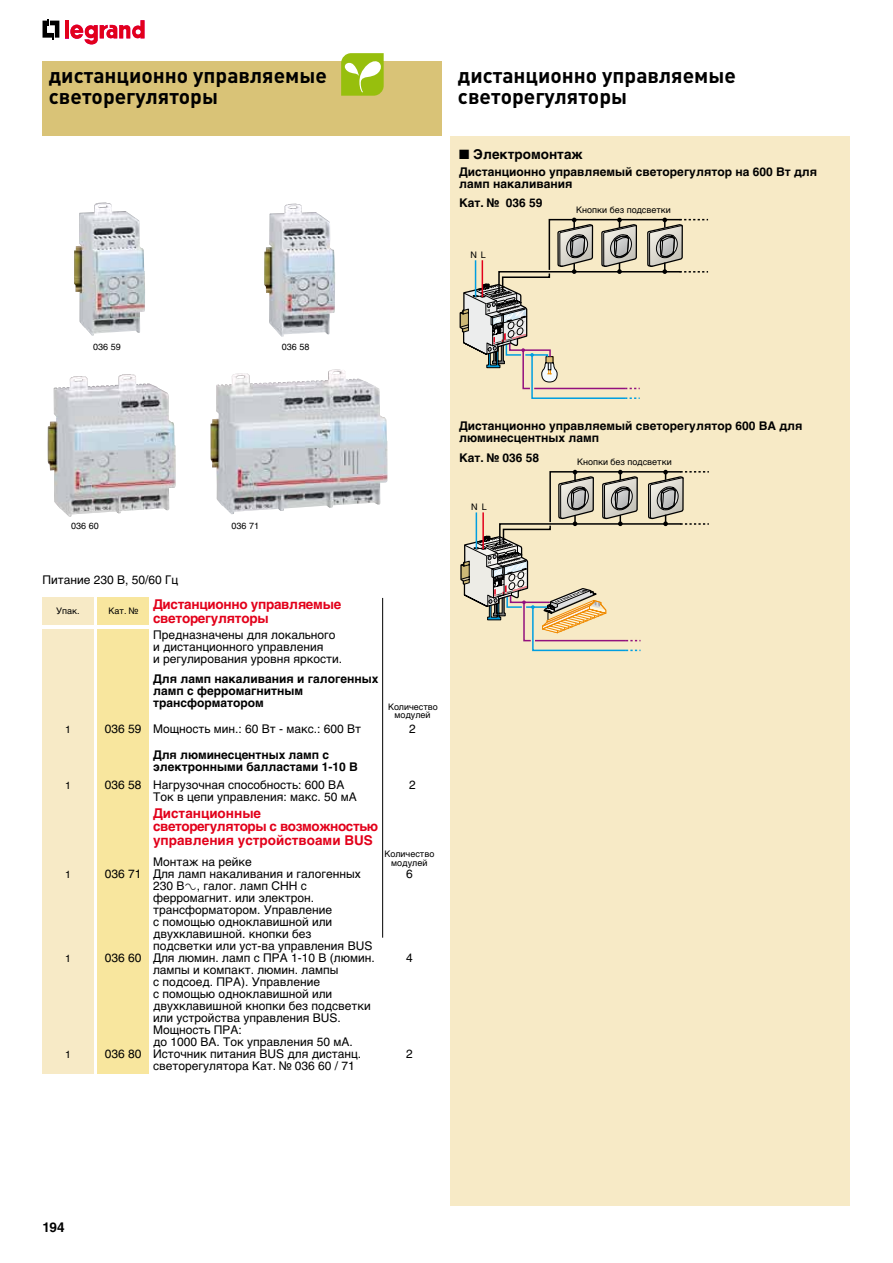
<style>
.page{position:relative;width:893px;height:1263px;background:#fff}
.page>*{position:absolute;margin:0;border:0;box-sizing:border-box;transform-origin:0 0}
.t1{font:700 21px/21px "Plumb";color:#000}
.t2{font:700 21px "Helvetica LT Std";color:#000}
.t3{font:700 13.5px/13.5px "Helvetica LT Std";color:#e2001a}
.t4{font:700 13.5px/13.5px "Helvetica LT Std";letter-spacing:-.02em;color:#e2001a}
.t5{font:700 13.5px "Helvetica LT Std";color:#000}
.t6{font:12px/12px "Helvetica LT Std";color:#000}
.t7{font:700 12px/12px "Helvetica LT Std";color:#000}
.t8{font:10.5px "Helvetica";color:#000}
.t9{font:9px/8.1px "Helvetica LT Std";color:#000;text-align:center}
.t10{font:9px "Helvetica Cyr Upright";color:#000}
.t11{font:9px "Helvetica";color:#000}
.s1{color:#fff}
.s2{font-family:"Helvetica"}
.s3{font-family:"Legrand";font-size:24px}
</style>
<div class="page">
<svg style="left:43px;top:19px;width:16px;height:20px"></svg>
<hr style="left:65px;top:20px;width:4px;height:18px;background:#e2001a">
<svg style="left:70px;top:20px;width:75px;height:25px"></svg>
<div style="left:451px;top:136px;width:399px;height:1069px;background:#f7eac6"></div>
<div style="left:43px;top:62px;width:399px;height:74px;background:#d9c377"></div>
<div style="left:43px;top:629px;width:51px;height:444px;background:#f7eac6"></div>
<div style="left:98px;top:629px;width:51px;height:444px;background:#f8e69e"></div>
<div style="left:43px;top:597px;width:51px;height:28px;background:#f7eac6"></div>
<div style="left:98px;top:597px;width:51px;height:28px;background:#f8e69e"></div>
<hr style="left:382px;top:598px;width:1px;height:340px;background:#000">
<img style="left:74px;top:203px;width:71px;height:133px">
<img style="left:264px;top:204px;width:71px;height:133px">
<img style="left:48px;top:374px;width:128px;height:143px">
<img style="left:211px;top:369px;width:125px;height:145px">
<svg style="left:341px;top:53px;width:43px;height:43px;background:#adcc41"></svg>
<svg style="left:460px;top:217px;width:248px;height:182px"></svg>
<svg style="left:460px;top:469px;width:249px;height:183px"></svg>
<h1 class="t2" style="left:49px;top:63px;width:220px">for example : <span class="s1">xxxxxxx</span></h1>
<p class="t5" style="left:49px;top:86px;width:62px">xxxxxxxx</p>
<h1 class="t1" style="left:49px;top:65px;width:280px">дистанционно управляемые светорегуляторы</h1>
<h1 class="t1" style="left:458px;top:65px;width:280px">дистанционно управляемые светорегуляторы</h1>
<p class="t5" style="left:459px;top:146px;width:125px">■ Электромонтаж</p>
<p class="t7" style="left:459px;top:166px;width:359px">Дистанционно управляемый светорегулятор на 600 Вт для ламп накаливания</p>
<p class="t7" style="left:459px;top:197px;width:85px">Кат. № 036 59</p>
<p class="t10" style="left:576px;top:205px;width:96px">Кнопки без подсветки</p>
<p class="t10" style="left:470px;top:250px;width:17px">N L</p>
<p class="t9" style="left:93px;top:343px;width:29px">036 59</p>
<p class="t9" style="left:282px;top:343px;width:29px">036 58</p>
<p class="t9" style="left:71px;top:522px;width:29px">036 60</p>
<p class="t9" style="left:232px;top:522px;width:29px">036 71</p>
<p class="t6" style="left:43px;top:574px;width:137px">Питание 230 В, 50/60 Гц</p>
<p class="t9" style="left:56px;top:606px;width:25px">Упак.</p>
<p class="t4" style="left:153px;top:597px;width:190px;text-indent:-45px"><sub>Кат.</sub> <sub>№</sub> Дистанционно управляемые светорегуляторы</p>
<p class="t6" style="left:153px;top:628px;width:191px">Предназначены для локального и дистанционного управления<br>и регулирования уровня яркости.</p>
<p class="t7" style="left:153px;top:672px;width:227px">Для ламп накаливания и галогенных ламп с ферромагнитным трансформатором</p>
<p class="t9" style="left:388px;top:703px;width:51px">Количество модулей</p>
<p class="t8" style="left:65px;top:721px;width:7px">1</p>
<p class="t6" style="left:105px;top:723px;width:258px"><span class="s2">036 59</span> Мощность мин.: 60 Вт - макс.: 600 Вт</p>
<p class="t6" style="left:409px;top:723px;width:8px">2</p>
<p class="t7" style="left:153px;top:749px;width:206px">Для люминесцентных ламп с электронными балластами 1-10 В</p>
<p class="t8" style="left:65px;top:778px;width:7px">1</p>
<p class="t6" style="left:105px;top:779px;width:241px"><span class="s2">036 58</span> Нагрузочная способность: 600 ВА</p>
<p class="t6" style="left:409px;top:779px;width:8px">2</p>
<p class="t6" style="left:153px;top:791px;width:205px">Ток в цепи управления: макс. 50 мА</p>
<p class="t3" style="left:153px;top:806px;width:226px">Дистанционные светорегуляторы с возможностью управления устройствоами BUS</p>
<p class="t9" style="left:384px;top:850px;width:52px">Количество</p>
<p class="t6" style="left:153px;top:856px;width:100px">Монтаж на рейке</p>
<p class="t11" style="left:391px;top:856px;width:38px">модулей</p>
<p class="t8" style="left:65px;top:866px;width:7px">1</p>
<p class="t6" style="left:105px;top:868px;width:257px">036 71 Для ламп накаливания и галогенных</p>
<p class="t6" style="left:406px;top:868px;width:8px">6</p>
<p class="t6" style="left:153px;top:880px;width:221px">230 В<span class="s3">A</span>, галог. ламп СНН с ферромагнит. или электрон. трансформатором. Управление<br>с помощью одноклавишной или двухклавишной. кнопки без подсветки или уст-ва управления BUS</p>
<p class="t8" style="left:65px;top:950px;width:7px">1</p>
<p class="t6" style="left:105px;top:952px;width:271px">036 60 Для люмин. ламп с ПРА 1-10 В (люмин.</p>
<p class="t6" style="left:406px;top:952px;width:8px">4</p>
<p class="t6" style="left:153px;top:964px;width:219px">лампы и компакт. люмин. лампы<br>с подсоед. ПРА). Управление<br>с помощью одноклавишной или двухклавишной кнопки без подсветки или устройства управления BUS.<br>Мощность ПРА:<br>до 1000 ВА. Ток управления 50 мА.</p>
<p class="t8" style="left:65px;top:1046px;width:7px">1</p>
<p class="t6" style="left:105px;top:1048px;width:258px">036 80 Источник питания BUS для дистанц.</p>
<p class="t6" style="left:406px;top:1048px;width:8px">2</p>
<p class="t6" style="left:153px;top:1060px;width:203px">светорегулятора Кат. № 036 60 / 71</p>
<p class="t7" style="left:459px;top:420px;width:345px">Дистанционно управляемый светорегулятор 600 ВА для люминесцентных ламп</p>
<p class="t7" style="left:459px;top:451px;width:82px">Кат. № 036 58</p>
<p class="t10" style="left:577px;top:457px;width:96px">Кнопки без подсветки</p>
<p class="t10" style="left:471px;top:502px;width:17px">N L</p>
<p class="t5" style="left:43px;top:1219px;width:24px">194</p>
</div>
